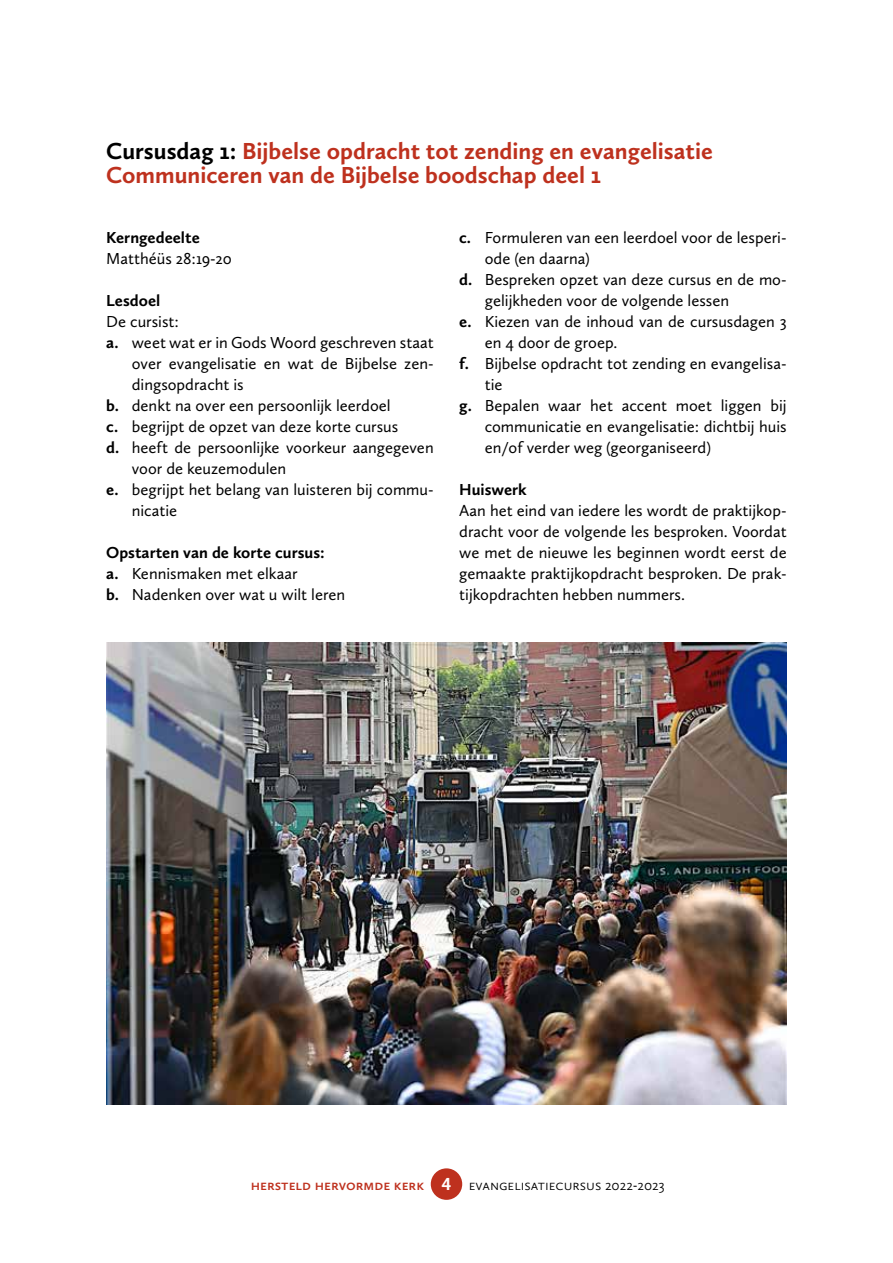
<style>
.page{position:relative;width:893px;height:1263px;background:#fff}
.page>*{position:absolute;margin:0;border:0;box-sizing:border-box;transform-origin:0 0}
.t1{font:700 24px/24px "Calluna Sans";color:#be311e}
.t2{font:16.5px/21px "Calluna Sans";color:#000}
.t3{font:700 16.5px "Calluna Sans";letter-spacing:-.005em;color:#000}
.t4{font:300 15px "Calluna Sans";color:#000}
.s1{color:#000}
.s2{font-weight:700}
.s3{font-weight:600;color:#be311e}
.s4{font-weight:700;font-size:18px;color:#fff}
</style>
<div class="page">
<div style="left:431px;top:1168px;width:31px;height:32px;background:#be311e;border-radius:50%"></div>
<img style="left:106px;top:642px;width:681px;height:462px">
<h1 class="t1" style="left:106px;top:139px;width:608px"><span class="s1">Cursusdag 1:</span> Bijbelse opdracht tot zending en evangelisatie<br>Communiceren van de Bijbelse boodschap deel 1</h1>
<p class="t3" style="left:106px;top:227px;width:95px">Kerngedeelte</p>
<p class="t2" style="left:106px;top:248px;width:127px">Matthéüs 28:19-20</p>
<p class="t3" style="left:106px;top:290px;width:56px">Lesdoel</p>
<p class="t2" style="left:106px;top:311px;width:74px">De cursist:</p>
<p class="t2" style="left:106px;top:332px;width:329px"><span class="s2">a.</span> weet wat er in Gods Woord geschreven staat</p>
<p class="t2" style="left:132px;top:353px;width:303px">over evangelisatie en wat de Bijbelse zen-</p>
<p class="t2" style="left:132px;top:374px;width:113px">dingsopdracht is</p>
<p class="t2" style="left:106px;top:395px;width:286px"><span class="s2">b.</span> denkt na over een persoonlijk leerdoel</p>
<p class="t2" style="left:106px;top:416px;width:293px"><span class="s2">c.</span> begrijpt de opzet van deze korte cursus</p>
<p class="t2" style="left:106px;top:437px;width:329px"><span class="s2">d.</span> heeft de persoonlijke voorkeur aangegeven</p>
<p class="t2" style="left:132px;top:458px;width:156px">voor de keuzemodulen</p>
<p class="t2" style="left:106px;top:479px;width:329px"><span class="s2">e.</span> begrijpt het belang van luisteren bij commu-</p>
<p class="t2" style="left:132px;top:500px;width:47px">nicatie</p>
<p class="t2" style="left:106px;top:542px;width:240px"><span class="s2">Opstarten van de korte cursus:<br>a.</span> Kennismaken met elkaar<br><span class="s2">b.</span> Nadenken over wat u wilt leren</p>
<p class="t2" style="left:459px;top:227px;width:329px"><span class="s2">c.</span> Formuleren van een leerdoel voor de lesperi-</p>
<p class="t2" style="left:485px;top:248px;width:107px">ode (en daarna)</p>
<p class="t2" style="left:459px;top:269px;width:329px"><span class="s2">d.</span> Bespreken opzet van deze cursus en de mo-</p>
<p class="t2" style="left:485px;top:290px;width:246px">gelijkheden voor de volgende lessen</p>
<p class="t2" style="left:459px;top:311px;width:329px"><span class="s2">e.</span> Kiezen van de inhoud van de cursusdagen 3</p>
<p class="t2" style="left:485px;top:332px;width:134px">en 4 door de groep.</p>
<p class="t2" style="left:459px;top:353px;width:329px"><span class="s2">f.</span> Bijbelse opdracht tot zending en evangelisa-</p>
<p class="t2" style="left:485px;top:374px;width:19px">tie</p>
<p class="t2" style="left:459px;top:395px;width:329px"><span class="s2">g.</span> Bepalen waar het accent moet liggen bij</p>
<p class="t2" style="left:485px;top:416px;width:303px">communicatie en evangelisatie: dichtbij huis</p>
<p class="t2" style="left:485px;top:437px;width:228px">en/of verder weg (georganiseerd)</p>
<p class="t3" style="left:459px;top:479px;width:69px">Huiswerk</p>
<p class="t2" style="left:459px;top:500px;width:329px;text-align:justify">Aan het eind van iedere les wordt de praktijkop&shy;dracht voor de volgende les besproken. Voordat we met de nieuwe les beginnen wordt eerst de gemaakte praktijkopdracht besproken. De prak&shy;tijkopdrachten hebben nummers.</p>
<p class="t4" style="left:251px;top:1176px;width:415px"><span class="s3">hersteld hervormde kerk</span> <span class="s4">4</span> evangelisatiecursus 2022-2023</p>
</div>
